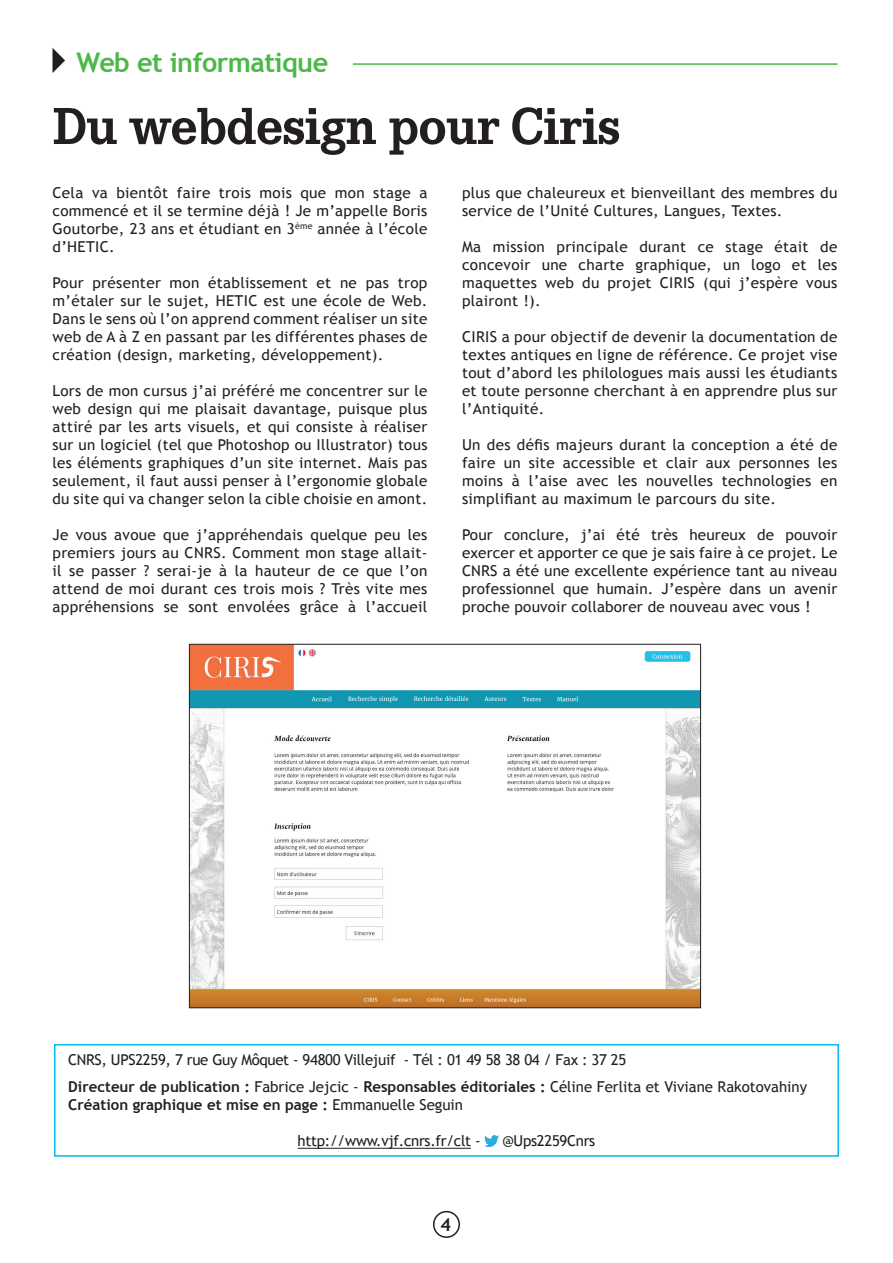
<style>
.page{position:relative;width:893px;height:1263px;background:#fff}
.page>*{position:absolute;margin:0;border:0;box-sizing:border-box;transform-origin:0 0}
.t1{font:700 54px "Corporate E";letter-spacing:-.02em;color:#231f20}
.t2{font:700 27px "Trebuchet MS";letter-spacing:-.02em;color:#4cb848}
.t3{font:700 18px "Trebuchet MS";color:#231f20}
.t4{font:15px/18px "Trebuchet MS";letter-spacing:.02em;color:#231f20;text-align:justify}
.t5{font:15px/27px "Trebuchet MS";letter-spacing:-.02em;color:#231f20}
.t6{font:700 15px "Trebuchet MS";color:#231f20}
.s1{font-weight:700}
.s2{font-weight:400}
</style>
<div class="page">
<div style="left:433px;top:1211px;width:27px;height:27px;border:2px solid #231f20;border-radius:50%"></div>
<hr style="left:298px;top:1148px;width:173px;height:1px;background:#231f20">
<svg style="left:485px;top:1135px;width:13px;height:11px"></svg>
<div style="left:54px;top:1044px;width:785px;height:113px;border:2px solid #05baef"></div>
<svg style="left:53px;top:48px;width:12px;height:25px"></svg>
<hr style="left:353px;top:63px;width:484px;height:2px;background:#4cb848">
<img style="left:191px;top:646px;width:508px;height:360px">
<h2 class="t2" style="left:76px;top:46px;width:253px">Web et informatique</h2>
<h1 class="t1" style="left:52px;top:96px;width:569px">Du webdesign pour Ciris</h1>
<p class="t4" style="left:52px;top:184px;width:376px">Cela va bientôt faire trois mois que mon stage a commencé et il se termine déjà ! Je m’appelle Boris Goutorbe, 23 ans et étudiant en 3<sup>ème</sup> année à l’école d’HETIC.</p>
<p class="t4" style="left:53px;top:274px;width:376px">Pour présenter mon établissement et ne pas trop m’étaler sur le sujet, HETIC est une école de Web.<br>Dans le sens où l’on apprend comment réaliser un site web de A à Z en passant par les différentes phases de création (design, marketing, développement).</p>
<p class="t4" style="left:52px;top:382px;width:376px">Lors de mon cursus j’ai préféré me concentrer sur le web design qui me plaisait davantage, puisque plus attiré par les arts visuels, et qui consiste à réaliser sur un logiciel (tel que Photoshop ou Illustrator) tous les éléments graphiques d’un site internet. Mais pas seulement, il faut aussi penser à l’ergonomie globale du site qui va changer selon la cible choisie en amont.</p>
<p class="t4" style="left:52px;top:526px;width:376px">Je vous avoue que j’appréhendais quelque peu les premiers jours au CNRS. Comment mon stage allait&shy;il se passer ? serai-je à la hauteur de ce que l’on attend de moi durant ces trois mois ? Très vite mes appréhensions se sont envolées grâce à l’accueil</p>
<p class="t4" style="left:462px;top:184px;width:377px">plus que chaleureux et bienveillant des membres du service de l’Unité Cultures, Langues, Textes.</p>
<p class="t4" style="left:462px;top:238px;width:377px">Ma mission principale durant ce stage était de concevoir une charte graphique, un logo et les maquettes web du projet CIRIS (qui j’espère vous plairont !).</p>
<p class="t4" style="left:462px;top:328px;width:377px">CIRIS a pour objectif de devenir la documentation de textes antiques en ligne de référence. Ce projet vise tout d’abord les philologues mais aussi les étudiants et toute personne cherchant à en apprendre plus sur l’Antiquité.</p>
<p class="t4" style="left:462px;top:436px;width:377px">Un des défis majeurs durant la conception a été de faire un site accessible et clair aux personnes les moins à l’aise avec les nouvelles technologies en simplifiant au maximum le parcours du site.</p>
<p class="t4" style="left:462px;top:526px;width:377px">Pour conclure, j’ai été très heureux de pouvoir exercer et apporter ce que je sais faire à ce projet. Le CNRS a été une excellente expérience tant au niveau professionnel que humain. J’espère dans un avenir proche pouvoir collaborer de nouveau avec vous !</p>
<p class="t5" style="left:68px;top:1047px;width:740px">CNRS, UPS2259, 7 rue Guy Môquet - 94800 Villejuif - Tél : 01 49 58 38 04 / Fax : 37 25<br><span class="s1">Directeur de publication :</span> Fabrice Jejcic - <span class="s1">Responsables éditoriales :</span> Céline Ferlita et Viviane Rakotovahiny</p>
<p class="t6" style="left:68px;top:1096px;width:396px">Création graphique et mise en page : <span class="s2">Emmanuelle Seguin</span></p>
<p class="t5" style="left:298px;top:1128px;width:184px">http://www.vjf.cnrs.fr/clt -</p>
<p class="t5" style="left:502px;top:1128px;width:94px">@Ups2259Cnrs</p>
<p class="t3" style="left:440px;top:1213px;width:12px">4</p>
</div>
